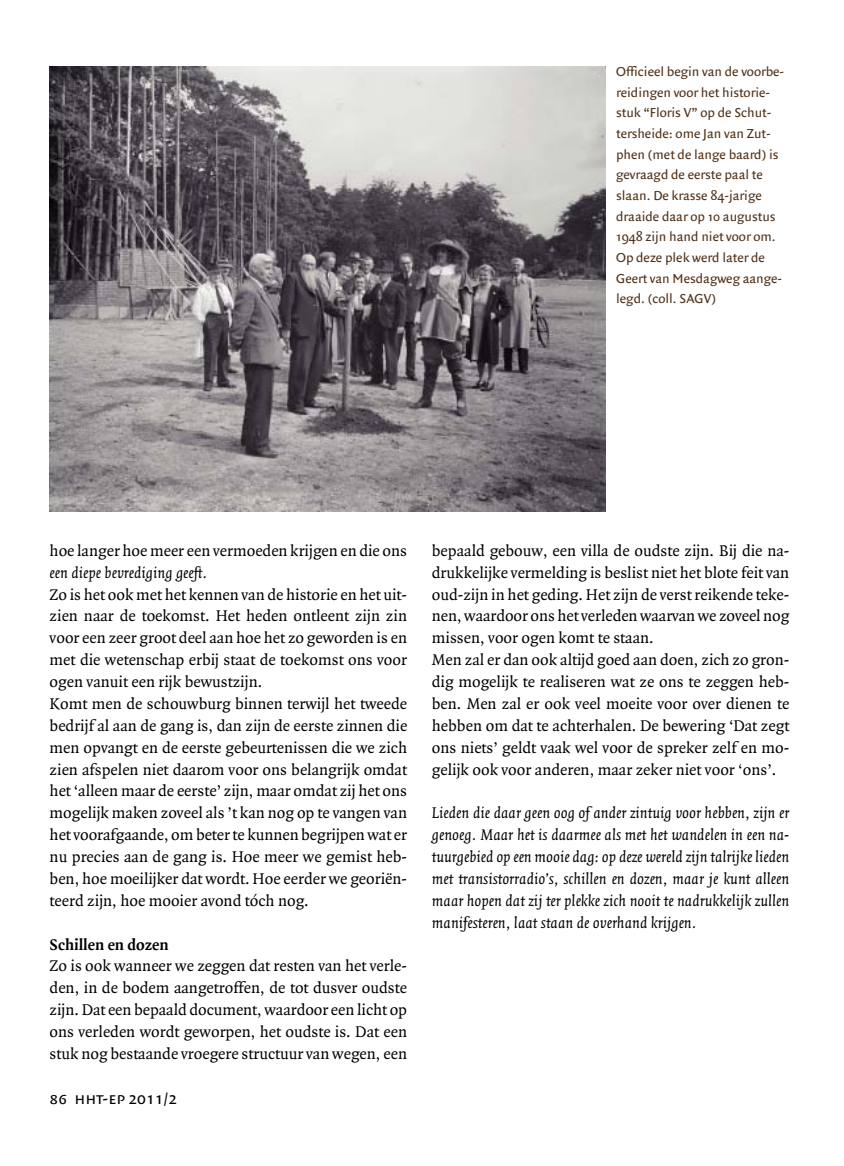
<style>
.page{position:relative;width:844px;height:1166px;background:#fff}
.page>*{position:absolute;margin:0;border:0;box-sizing:border-box;transform-origin:0 0}
.t1{font:17.5px "Quadraat Sans Small Caps";color:#000}
.t2{font:16.62px/21.9px "Quadraat";color:#000}
.t3{font:italic 16.62px/21.9px "Quadraat";color:#000;text-align:justify}
.t4{font:700 16.62px "Quadraat";color:#000}
.t5{font:14px/20.7px "Quadraat Sans";color:#503118}
</style>
<div class="page">
<img style="left:50px;top:66px;width:555px;height:446px">
<p class="t5" style="left:616px;top:62px;width:169px">Officieel begin van de voorbe&shy;reidingen voor het historie&shy;stuk “Floris V” op de Schut&shy;tersheide: ome Jan van Zut&shy;phen (met de lange baard) is gevraagd de eerste paal te slaan. De krasse 84-jarige draaide daar op 10 augustus<br>1948 zijn hand niet voor om.<br>Op deze plek werd later de<br>Geert van Mesdagweg aange&shy;legd. (coll. SAGV)</p>
<p class="t2" style="left:50px;top:541px;width:359px">hoe langer hoe meer een vermoeden krijgen en die ons</p>
<p class="t3" style="left:50px;top:562px;width:159px">een diepe bevrediging geeft.</p>
<p class="t2" style="left:50px;top:584px;width:359px">Zo is het ook met het kennen van de historie en het uit&shy;zien naar de toekomst. Het heden ontleent zijn zin voor een zeer groot deel aan hoe het zo geworden is en met die wetenschap erbij staat de toekomst ons voor ogen vanuit een rijk bewustzijn.<br>Komt men de schouwburg binnen terwijl het tweede bedrijf al aan de gang is, dan zijn de eerste zinnen die men opvangt en de eerste gebeurtenissen die we zich zien afspelen niet daarom voor ons belangrijk omdat het ‘alleen maar de eerste’ zijn, maar omdat zij het ons mogelijk maken zoveel als ’t kan nog op te vangen van het voorafgaande, om beter te kunnen begrijpen wat er nu precies aan de gang is. Hoe meer we gemist heb&shy;ben, hoe moeilijker dat wordt. Hoe eerder we georiën&shy;teerd zijn, hoe mooier avond tóch nog.</p>
<p class="t4" style="left:50px;top:938px;width:120px">Schillen en dozen</p>
<p class="t2" style="left:50px;top:956px;width:359px;text-align:justify">Zo is ook wanneer we zeggen dat resten van het verle&shy;den, in de bodem aangetroffen, de tot dusver oudste zijn. Dat een bepaald document, waardoor een licht op ons verleden wordt geworpen, het oudste is. Dat een stuk nog bestaande vroegere structuur van wegen, een</p>
<p class="t1" style="left:50px;top:1088px;width:129px">86 hht-ep 2011/2</p>
<p class="t2" style="left:432px;top:541px;width:359px">bepaald gebouw, een villa de oudste zijn. Bij die na&shy;drukkelijke vermelding is beslist niet het blote feit van oud-zijn in het geding. Het zijn de verst reikende teke&shy;nen, waardoor ons het verleden waarvan we zoveel nog missen, voor ogen komt te staan.<br>Men zal er dan ook altijd goed aan doen, zich zo gron&shy;dig mogelijk te realiseren wat ze ons te zeggen heb&shy;ben. Men zal er ook veel moeite voor over dienen te hebben om dat te achterhalen. De bewering ‘Dat zegt ons niets’ geldt vaak wel voor de spreker zelf en mo&shy;gelijk ook voor anderen, maar zeker niet voor ‘ons’.</p>
<p class="t3" style="left:432px;top:803px;width:359px">Lieden die daar geen oog of ander zintuig voor hebben, zijn er genoeg. Maar het is daarmee als met het wandelen in een na&shy;tuurgebied op een mooie dag: op deze wereld zijn talrijke lieden met transistorradio’s, schillen en dozen, maar je kunt alleen maar hopen dat zij ter plekke zich nooit te nadrukkelijk zullen manifesteren, laat staan de overhand krijgen.</p>
</div>
